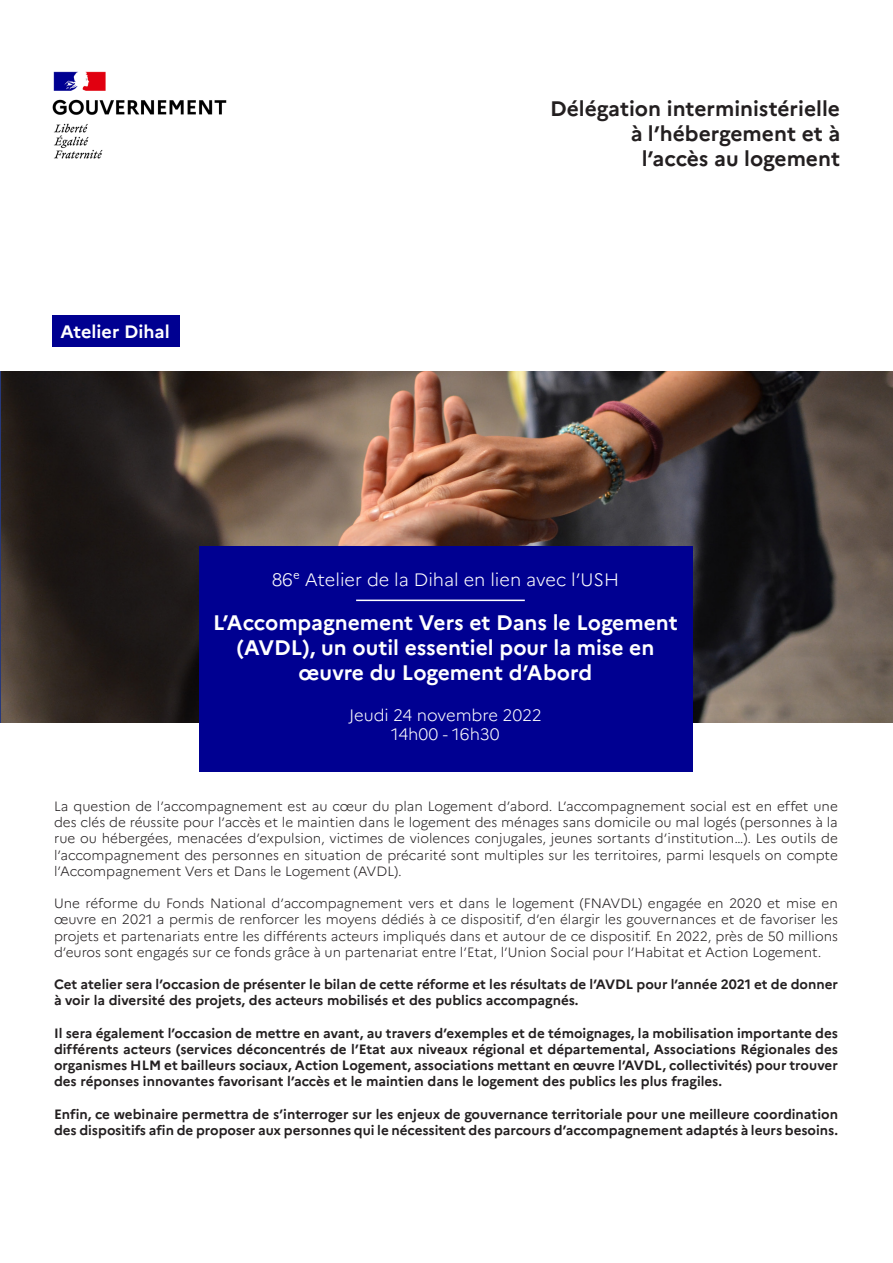
<style>
.page{position:relative;width:893px;height:1263px;background:#fff}
.page>*{position:absolute;margin:0;border:0;box-sizing:border-box;transform-origin:0 0}
.t1{font:700 21px/25.2px "Marianne";color:#fff;text-align:center}
.t2{font:700 21px "Marianne";color:#231f20}
.t3{font:300 18px "Marianne";color:#fff}
.t4{font:700 18px "Marianne";color:#fff}
.t5{font:300 16.5px "Marianne";color:#fff}
.t6{font:300 13.5px/16.2px "Marianne";color:#231f20;text-align:justify}
.t7{font:700 13.5px/16.2px "Marianne";color:#231f20}
</style>
<div class="page">
<img style="left:1px;top:371px;width:892px;height:351px">
<div style="left:52px;top:315px;width:128px;height:32px;background:#000091"></div>
<img style="left:52px;top:71px;width:175px;height:88px">
<div style="left:200px;top:547px;width:493px;height:225px;background:#000091"></div>
<hr style="left:356px;top:600px;width:169px;height:1px;background:#fff">
<p class="t4" style="left:60px;top:321px;width:111px">Atelier Dihal</p>
<p class="t2" style="left:550px;top:96px;width:291px">Délégation interministérielle</p>
<p class="t2" style="left:631px;top:121px;width:211px">à l’hébergement et à</p>
<p class="t2" style="left:642px;top:146px;width:200px">l’accès au logement</p>
<p class="t3" style="left:272px;top:568px;width:349px">86e Atelier de la Dihal en lien avec l’USH</p>
<p class="t1" style="left:213px;top:609px;width:466px">L’Accompagnement Vers et Dans le Logement (AVDL), un outil essentiel pour la mise en œuvre du Logement d’Abord</p>
<p class="t5" style="left:349px;top:705px;width:194px">Jeudi 24 novembre 2022</p>
<p class="t5" style="left:391px;top:724px;width:110px">14h00 - 16h30</p>
<p class="t6" style="left:54px;top:798px;width:785px">La question de l’accompagnement est au cœur du plan Logement d’abord. L’accompagnement social est en effet une des clés de réussite pour l’accès et le maintien dans le logement des ménages sans domicile ou mal logés (personnes à la rue ou hébergées, menacées d’expulsion, victimes de violences conjugales, jeunes sortants d’institution…). Les outils de l’accompagnement des personnes en situation de précarité sont multiples sur les territoires, parmi lesquels on compte l’Accompagnement Vers et Dans le Logement (AVDL).</p>
<p class="t6" style="left:54px;top:895px;width:785px">Une réforme du Fonds National d’accompagnement vers et dans le logement (FNAVDL) engagée en 2020 et mise en œuvre en 2021 a permis de renforcer les moyens dédiés à ce dispositif, d’en élargir les gouvernances et de favoriser les projets et partenariats entre les différents acteurs impliqués dans et autour de ce dispositif. En 2022, près de 50 millions d’euros sont engagés sur ce fonds grâce à un partenariat entre l’Etat, l’Union Social pour l’Habitat et Action Logement.</p>
<p class="t7" style="left:54px;top:976px;width:785px">Cet atelier sera l’occasion de présenter le bilan de cette réforme et les résultats de l’AVDL pour l’année 2021 et de donner à voir la diversité des projets, des acteurs mobilisés et des publics accompagnés.</p>
<p class="t7" style="left:54px;top:1025px;width:785px;text-align:justify">Il sera également l’occasion de mettre en avant, au travers d’exemples et de témoignages, la mobilisation importante des différents acteurs (services déconcentrés de l’Etat aux niveaux régional et départemental, Associations Régionales des organismes HLM et bailleurs sociaux, Action Logement, associations mettant en œuvre l’AVDL, collectivités) pour trouver des réponses innovantes favorisant l’accès et le maintien dans le logement des publics les plus fragiles.</p>
<p class="t7" style="left:54px;top:1106px;width:785px">Enfin, ce webinaire permettra de s’interroger sur les enjeux de gouvernance territoriale pour une meilleure coordination des dispositifs afin de proposer aux personnes qui le nécessitent des parcours d’accompagnement adaptés à leurs besoins.</p>
</div>
